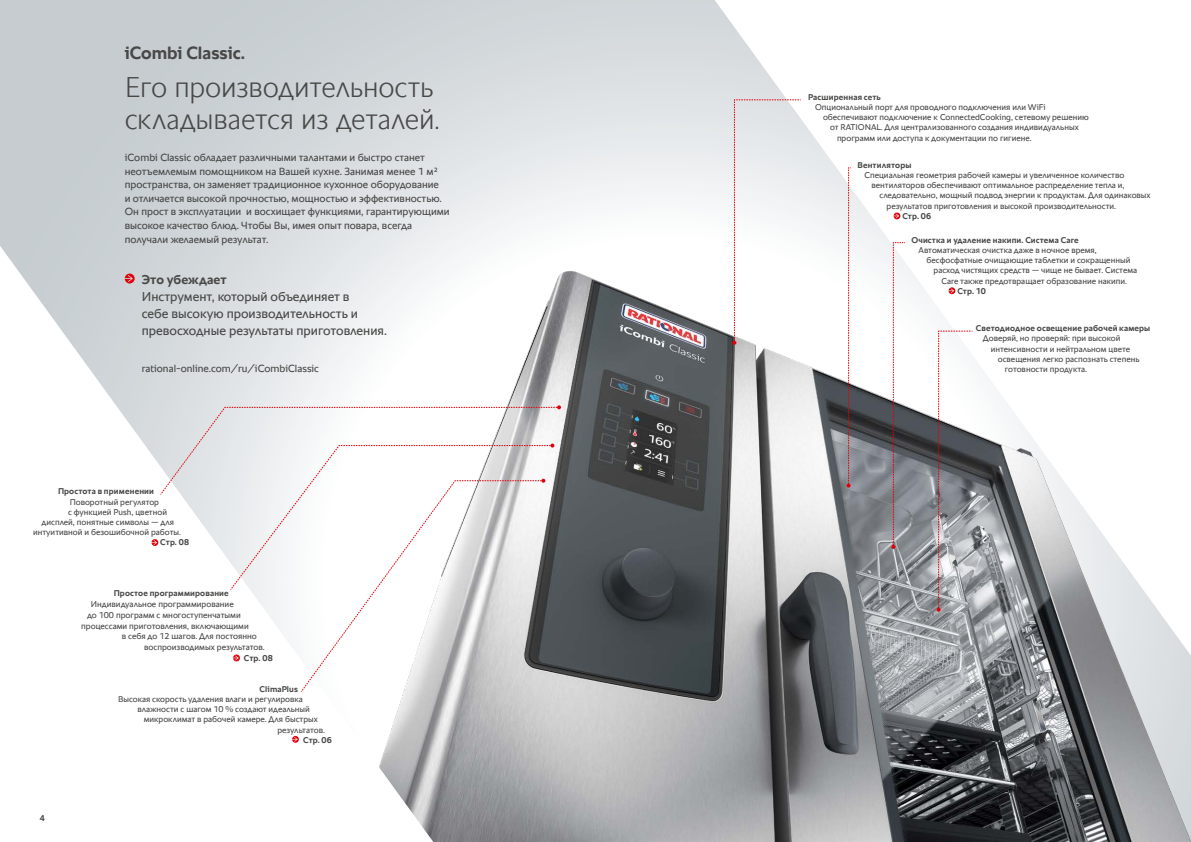
<style>
.page{position:relative;width:1191px;height:842px;background:#fff}
.page>*{position:absolute;margin:0;border:0;box-sizing:border-box;transform-origin:0 0}
.t1{font:300 29px/32px "RATIONAL Sans TT";letter-spacing:-.005em;color:#484847}
.t2{font:700 18px "RATIONAL Sans TT";color:#484847}
.t3{font:13px/17px "RATIONAL Sans TT";color:#484847}
.t4{font:700 13px "RATIONAL Sans TT";letter-spacing:.005em;color:#484847}
.t5{font:10.5px/13.6px "RATIONAL Sans TT";color:#484847}
.t6{font:8.6px "RATIONAL Sans TT";color:#484847}
.t7{font:700 8.6px "RATIONAL Sans TT";color:#484847}
.t8{font:8.5px "RATIONAL Sans TT";color:#484847}
.t9{font:700 8.5px "RATIONAL Sans TT";letter-spacing:.015em;color:#484847}
</style>
<div class="page">
<svg style="left:0;top:0;width:734px;height:323px;background:#ccd2d5"></svg>
<img style="left:56px;top:27px;width:1135px;height:815px">
<svg style="left:125px;top:274px;width:10px;height:9px"></svg>
<svg style="left:948px;top:287px;width:7px;height:7px"></svg>
<svg style="left:893px;top:213px;width:7px;height:6px"></svg>
<svg style="left:292px;top:736px;width:7px;height:7px"></svg>
<svg style="left:846px;top:167px;width:5px;height:321px"></svg>
<svg style="left:891px;top:242px;width:14px;height:307px"></svg>
<svg style="left:936px;top:331px;width:36px;height:281px"></svg>
<svg style="left:732px;top:99px;width:69px;height:246px"></svg>
<svg style="left:151px;top:405px;width:410px;height:286px"></svg>
<h2 class="t2" style="left:125px;top:40px;width:122px">iCombi Classic.</h2>
<h1 class="t1" style="left:125px;top:71px;width:317px">Его производительность складывается из деталей.</h1>
<p class="t5" style="left:125px;top:151px;width:326px">iCombi Classic обладает различными талантами и быстро станет неотъемлемым помощником на Вашей кухне. Занимая менее 1 м2 пространства, он заменяет традиционное кухонное оборудование<br>и отличается высокой прочностью, мощностью и эффективностью.<br>Он прост в эксплуатации и восхищает функциями, гарантирующими высокое качество блюд. Чтобы Вы, имея опыт повара, всегда получали желаемый результат.</p>
<h3 class="t4" style="left:142px;top:270px;width:86px">Это убеждает</h3>
<h3 class="t3" style="left:142px;top:288px;width:247px">Инструмент, который объединяет в<br>себе высокую производительность и превосходные результаты приготовления.</h3>
<p class="t5" style="left:142px;top:362px;width:179px">rational-online.com/ru/iCombiClassic</p>
<p class="t9" style="left:58px;top:485px;width:98px">Простота в применении</p>
<p class="t8" style="left:70px;top:496px;width:91px">Поворотный регулятор</p>
<p class="t8" style="left:68px;top:506px;width:100px">с функцией Push, цветной</p>
<p class="t8" style="left:42px;top:516px;width:134px">дисплей, понятные символы — для</p>
<p class="t8" style="left:33px;top:526px;width:149px">интуитивной и безошибочной работы.</p>
<p class="t9" style="left:160px;top:536px;width:30px">Стр. 08</p>
<p class="t9" style="left:114px;top:587px;width:117px">Простое программирование</p>
<p class="t6" style="left:91px;top:598px;width:144px">Индивидуальное программирование</p>
<p class="t6" style="left:87px;top:609px;width:155px">до 100 программ с многоступенчатыми</p>
<p class="t6" style="left:81px;top:620px;width:169px">процессами приготовления, включающими</p>
<p class="t6" style="left:122px;top:630px;width:136px">в себя до 12 шагов. Для постоянно</p>
<p class="t6" style="left:144px;top:641px;width:122px">воспроизводимых результатов.</p>
<p class="t7" style="left:244px;top:652px;width:31px">Стр. 08</p>
<p class="t9" style="left:40px;top:812px;width:7px">4</p>
<p class="t9" style="left:260px;top:683px;width:40px">ClimaPlus</p>
<p class="t8" style="left:118px;top:693px;width:186px">Высокая скорость удаления влаги и регулировка</p>
<p class="t8" style="left:137px;top:703px;width:174px">влажности с шагом 10 % создают идеальный</p>
<p class="t8" style="left:144px;top:713px;width:176px">микроклимат в рабочей камере. Для быстрых</p>
<p class="t8" style="left:277px;top:723px;width:49px">результатов.</p>
<p class="t9" style="left:303px;top:734px;width:30px">Стр. 06</p>
<p class="t9" style="left:808px;top:91px;width:74px">Расширенная сеть</p>
<p class="t8" style="left:815px;top:101px;width:232px">Опциональный порт для проводного подключения или WiFi</p>
<p class="t8" style="left:823px;top:111px;width:267px">обеспечивают подключение к ConnectedCooking, сетевому решению</p>
<p class="t8" style="left:830px;top:121px;width:250px">от RATIONAL. Для централизованного создания индивидуальных</p>
<p class="t8" style="left:837px;top:132px;width:196px">программ или доступа к документации по гигиене.</p>
<p class="t9" style="left:857px;top:159px;width:55px">Вентиляторы</p>
<p class="t8" style="left:864px;top:169px;width:261px">Специальная геометрия рабочей камеры и увеличенное количество</p>
<p class="t8" style="left:871px;top:179px;width:254px">вентиляторов обеспечивают оптимальное распределение тепла и,</p>
<p class="t8" style="left:879px;top:189px;width:273px">следовательно, мощный подвод энергии к продуктам. Для одинаковых</p>
<p class="t8" style="left:886px;top:200px;width:231px">результатов приготовления и высокой производительности.</p>
<p class="t9" style="left:902px;top:210px;width:30px">Стр. 06</p>
<p class="t9" style="left:911px;top:234px;width:168px">Очистка и удаление накипи. Система Care</p>
<p class="t8" style="left:918px;top:244px;width:180px">Автоматическая очистка даже в ночное время,</p>
<p class="t8" style="left:926px;top:254px;width:205px">бесфосфатные очищающие таблетки и сокращенный</p>
<p class="t8" style="left:933px;top:264px;width:205px">расход чистящих средств — чище не бывает. Система</p>
<p class="t8" style="left:941px;top:274px;width:187px">Care также предотвращает образование накипи.</p>
<p class="t9" style="left:957px;top:285px;width:30px">Стр. 10</p>
<p class="t9" style="left:976px;top:322px;width:176px">Светодиодное освещение рабочей камеры</p>
<p class="t8" style="left:983px;top:332px;width:139px">Доверяй, но проверяй: при высокой</p>
<p class="t8" style="left:991px;top:342px;width:141px">интенсивности и нейтральном цвете</p>
<p class="t8" style="left:998px;top:353px;width:143px">освещения легко распознать степень</p>
<p class="t8" style="left:1005px;top:363px;width:84px">готовности продукта.</p>
</div>
